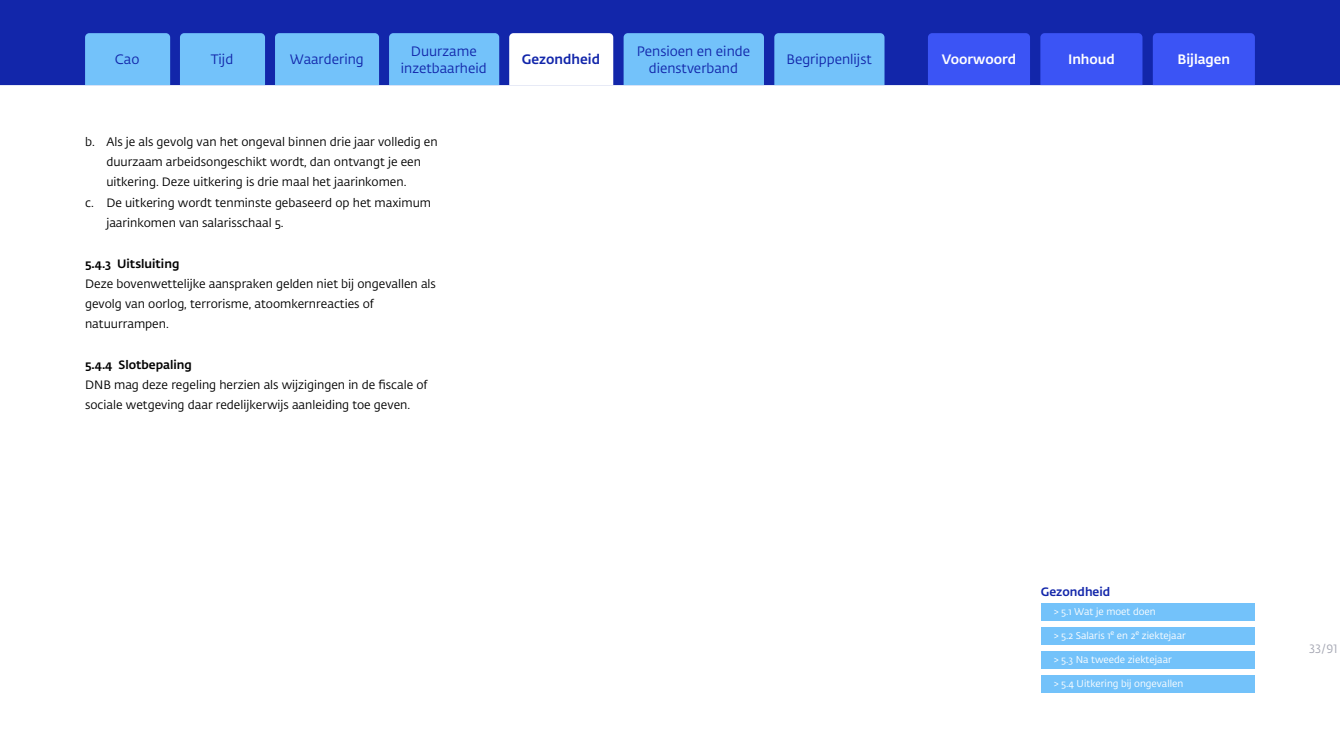
<style>
.page{position:relative;width:1340px;height:754px;background:#fff}
.page>*{position:absolute;margin:0;border:0;box-sizing:border-box;transform-origin:0 0}
.t1{font:13.5px/16.5px "DNB Fedra";color:#1226aa;text-align:center}
.t2{font:500 13.5px "DNB Fedra";color:#fff}
.t3{font:500 13.5px "DNB Fedra";color:#1226aa}
.P_Broodtekst{font:12px/20.2px "DNB Fedra";color:#000}
.H4_Alineakop{font:500 12px "DNB Fedra";color:#000}
.t4{font:500 12px "DNB Fedra";color:#1226aa}
.t5{font:12px "DNB Fedra";color:#a4a6b2}
.t6{font:9.75px "DNB Fedra";color:#fff}
</style>
<div class="page">
<div style="left:0;top:0;width:1339px;height:85px;background:#1226aa"></div>
<div style="left:928px;top:33px;width:102px;height:52px;background:#3b54f5"></div>
<div style="left:1152px;top:33px;width:102px;height:52px;background:#3b54f5"></div>
<div style="left:1040px;top:33px;width:102px;height:52px;background:#3b54f5"></div>
<div style="left:180px;top:33px;width:85px;height:52px;background:#73c2fa"></div>
<div style="left:275px;top:33px;width:104px;height:52px;background:#73c2fa"></div>
<div style="left:623px;top:33px;width:141px;height:52px;background:#73c2fa"></div>
<div style="left:389px;top:33px;width:110px;height:52px;background:#73c2fa"></div>
<div style="left:774px;top:33px;width:110px;height:52px;background:#73c2fa"></div>
<div style="left:85px;top:33px;width:85px;height:52px;background:#73c2fa"></div>
<svg style="left:509px;top:33px;width:104px;height:52px"></svg>
<div style="left:1040px;top:603px;width:214px;height:18px;background:#73c2fa"></div>
<div style="left:1040px;top:627px;width:214px;height:18px;background:#73c2fa"></div>
<div style="left:1040px;top:651px;width:214px;height:18px;background:#73c2fa"></div>
<div style="left:1040px;top:675px;width:214px;height:18px;background:#73c2fa"></div>
<p class="t1" style="left:636px;top:43px;width:115px">Pensioen en einde dienstverband</p>
<p class="t1" style="left:401px;top:43px;width:87px">Duurzame inzetbaarheid</p>
<p class="t1" style="left:211px;top:52px;width:24px">Tijd</p>
<p class="t1" style="left:290px;top:52px;width:75px">Waardering</p>
<p class="t2" style="left:941px;top:51px;width:76px">Voorwoord</p>
<p class="t2" style="left:1068px;top:51px;width:48px">Inhoud</p>
<p class="t2" style="left:1177px;top:51px;width:54px">Bijlagen</p>
<p class="t1" style="left:115px;top:52px;width:26px">Cao</p>
<p class="t3" style="left:522px;top:51px;width:79px">Gezondheid</p>
<p class="t1" style="left:786px;top:52px;width:87px">Begrippenlijst</p>
<p class="P_Broodtekst" style="left:106px;top:132px;width:333px;text-indent:-21px">b. Als je als gevolg van het ongeval binnen drie jaar volledig en duurzaam arbeidsongeschikt wordt, dan ontvangt je een uitkering. Deze uitkering is drie maal het jaarinkomen.</p>
<p class="P_Broodtekst" style="left:106px;top:192px;width:326px;text-indent:-21px">c. De uitkering wordt tenminste gebaseerd op het maximum jaarinkomen van salarisschaal 5.</p>
<h4 class="H4_Alineakop" style="left:85px;top:256px;width:96px">5.4.3 Uitsluiting</h4>
<p class="P_Broodtekst" style="left:85px;top:273px;width:352px">Deze bovenwettelijke aanspraken gelden niet bij ongevallen als gevolg van oorlog, terrorisme, atoomkernreacties of natuurrampen.</p>
<h4 class="H4_Alineakop" style="left:85px;top:357px;width:108px">5.4.4 Slotbepaling</h4>
<p class="P_Broodtekst" style="left:85px;top:375px;width:344px">DNB mag deze regeling herzien als wijzigingen in de fiscale of sociale wetgeving daar redelijkerwijs aanleiding toe geven.</p>
<p class="t4" style="left:1040px;top:584px;width:71px">Gezondheid</p>
<p class="t6" style="left:1053px;top:606px;width:104px">&gt; 5.1 Wat je moet doen</p>
<p class="t6" style="left:1053px;top:630px;width:134px">&gt; 5.2 Salaris 1e en 2e ziektejaar</p>
<p class="t6" style="left:1053px;top:654px;width:120px">&gt; 5.3 Na tweede ziektejaar</p>
<p class="t6" style="left:1053px;top:677px;width:131px">&gt; 5.4 Uitkering bij ongevallen</p>
<p class="t5" style="left:1308px;top:641px;width:30px">33/91</p>
</div>
